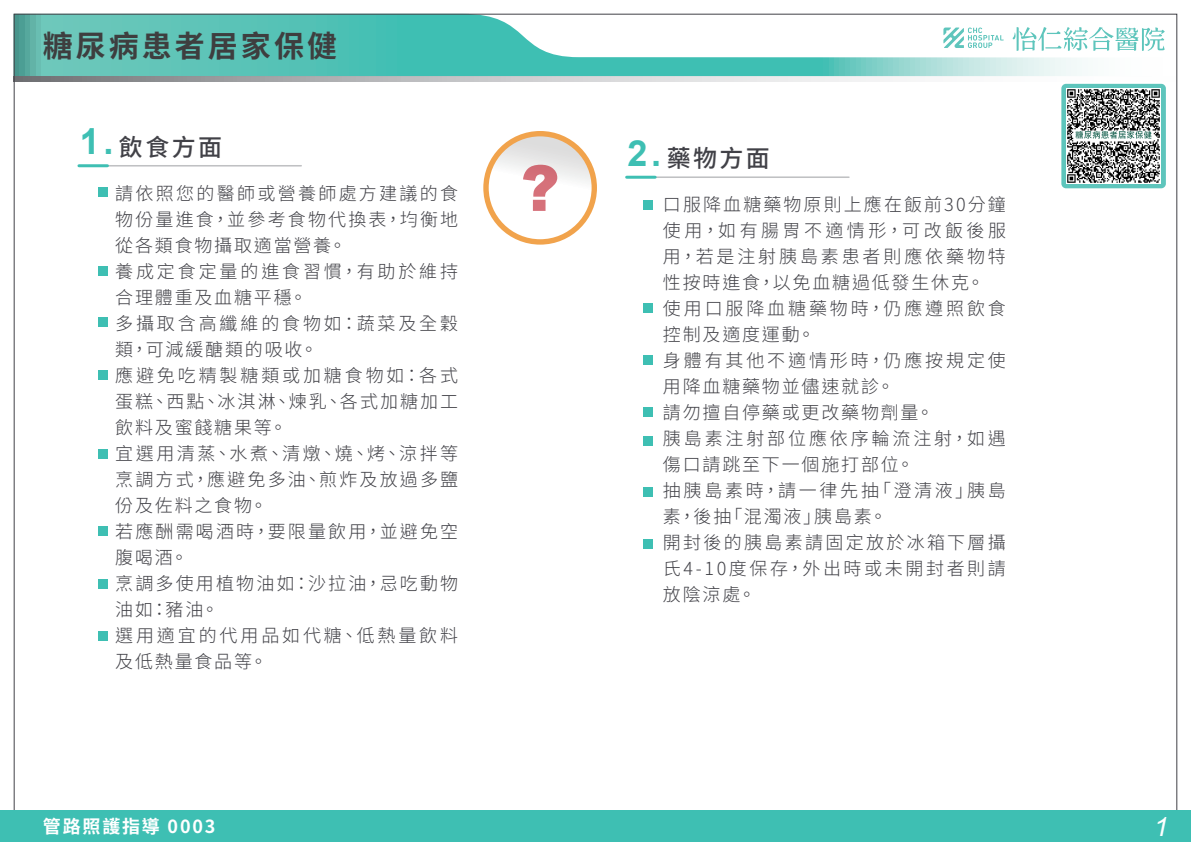
<style>
.page{position:relative;width:1191px;height:842px;background:#fff}
.page>*{position:absolute;margin:0;border:0;box-sizing:border-box;transform-origin:0 0}
.t1{font:700 30px "Noto Sans CJ Ktc";letter-spacing:.1em;color:#3e3e3f}
.t2{font:italic 26.4px "Arial";color:#fff}
.t3{font:500 24px "Noto Sans CJ Ktc";letter-spacing:.1em;color:#414147}
.t4{font:300 18px/26px "Noto Sans CJ Ktc";letter-spacing:.13em;color:#414147}
.t5{font:700 18px "Noto Sans CJ Ktc";letter-spacing:.1em;color:#fff}
.s1{font-family:"Arial";font-weight:700;font-size:36px;color:#3ebfb3}
</style>
<div class="page">
<svg style="left:16px;top:16px;width:1149px;height:60px"></svg>
<svg style="left:1012px;top:27px;width:152px;height:24px"></svg>
<svg style="left:943px;top:28px;width:60px;height:20px"></svg>
<svg style="left:16px;top:76px;width:968px;height:6px"></svg>
<hr style="left:79px;top:165px;width:222px;height:2px;background:#c0c1c3">
<hr style="left:79px;top:164px;width:28px;height:3px;background:#3ebfb3">
<div style="left:0;top:810px;width:1191px;height:32px;background:#3ebfb3"></div>
<hr style="left:626px;top:176px;width:223px;height:2px;background:#c0c1c3">
<hr style="left:626px;top:176px;width:29px;height:3px;background:#3ebfb3">
<svg style="left:486px;top:134px;width:108px;height:108px"></svg>
<div style="left:483px;top:131px;width:114px;height:114px;border:5px solid #f1a34c;border-radius:50%"></div>
<div style="left:643px;top:200px;width:10px;height:10px;background:#3ebfb3"></div>
<div style="left:98px;top:187px;width:9px;height:10px;background:#3ebfb3"></div>
<div style="left:98px;top:266px;width:9px;height:10px;background:#3ebfb3"></div>
<div style="left:98px;top:317px;width:9px;height:10px;background:#3ebfb3"></div>
<div style="left:98px;top:371px;width:9px;height:9px;background:#3ebfb3"></div>
<div style="left:98px;top:449px;width:9px;height:10px;background:#3ebfb3"></div>
<div style="left:98px;top:526px;width:9px;height:10px;background:#3ebfb3"></div>
<div style="left:98px;top:579px;width:9px;height:9px;background:#3ebfb3"></div>
<div style="left:98px;top:631px;width:9px;height:10px;background:#3ebfb3"></div>
<div style="left:643px;top:304px;width:10px;height:9px;background:#3ebfb3"></div>
<div style="left:643px;top:355px;width:10px;height:10px;background:#3ebfb3"></div>
<div style="left:643px;top:407px;width:10px;height:10px;background:#3ebfb3"></div>
<div style="left:643px;top:436px;width:10px;height:9px;background:#3ebfb3"></div>
<div style="left:643px;top:487px;width:10px;height:10px;background:#3ebfb3"></div>
<div style="left:643px;top:539px;width:10px;height:9px;background:#3ebfb3"></div>
<svg style="left:523px;top:165px;width:34px;height:46px"></svg>
<svg style="left:1061px;top:84px;width:104px;height:104px;background:#78cec7"></svg>
<img style="left:1066px;top:89px;width:94px;height:94px">
<h1 class="t1" style="left:43px;top:29px;width:295px">糖尿病患者居家保健</h1>
<h3 class="t3" style="left:80px;top:134px;width:144px"><span class="s1">1.</span> 飲食方面</h3>
<p class="t4" style="left:115px;top:181px;width:344px">請依照您的醫師或營養師處方建議的食物份量進食，並參考食物代換表，均衡地從各類食物攝取適當營養。<br>養成定食定量的進食習慣，有助於維持合理體重及血糖平穩。<br>多攝取含高纖維的食物如：蔬菜及全穀類，可減緩醣類的吸收。<br>應避免吃精製糖類或加糖食物如：各式蛋糕、西點、冰淇淋、煉乳、各式加糖加工飲料及蜜餞糖果等。<br>宜選用清蒸、水煮、清燉、燒、烤、涼拌等烹調方式，應避免多油、煎炸及放過多鹽份及佐料之食物。<br>若應酬需喝酒時，要限量飲用，並避免空腹喝酒。<br>烹調多使用植物油如：沙拉油，忌吃動物油如：豬油。<br>選用適宜的代用品如代糖、低熱量飲料及低熱量食品等。</p>
<p class="t5" style="left:43px;top:816px;width:174px">管路照護指導 0003</p>
<h3 class="t3" style="left:627px;top:145px;width:144px"><span class="s1">2.</span> 藥物方面</h3>
<p class="t4" style="left:663px;top:192px;width:344px">口服降血糖藥物原則上應在飯前30分鐘使用，如有腸胃不適情形，可改飯後服用，若是注射胰島素患者則應依藥物特性按時進食，以免血糖過低發生休克。使用口服降血糖藥物時，仍應遵照飲食控制及適度運動。<br>身體有其他不適情形時，仍應按規定使用降血糖藥物並儘速就診。<br>請勿擅自停藥或更改藥物劑量。<br>胰島素注射部位應依序輪流注射，如遇傷口請跳至下一個施打部位。<br>抽胰島素時，請一律先抽「澄清液」胰島素，後抽「混濁液」胰島素。<br>開封後的胰島素請固定放於冰箱下層攝氏4-10度保存，外出時或未開封者則請放陰涼處。</p>
<h2 class="t2" style="left:1153px;top:810px;width:16px">1</h2>
</div>
